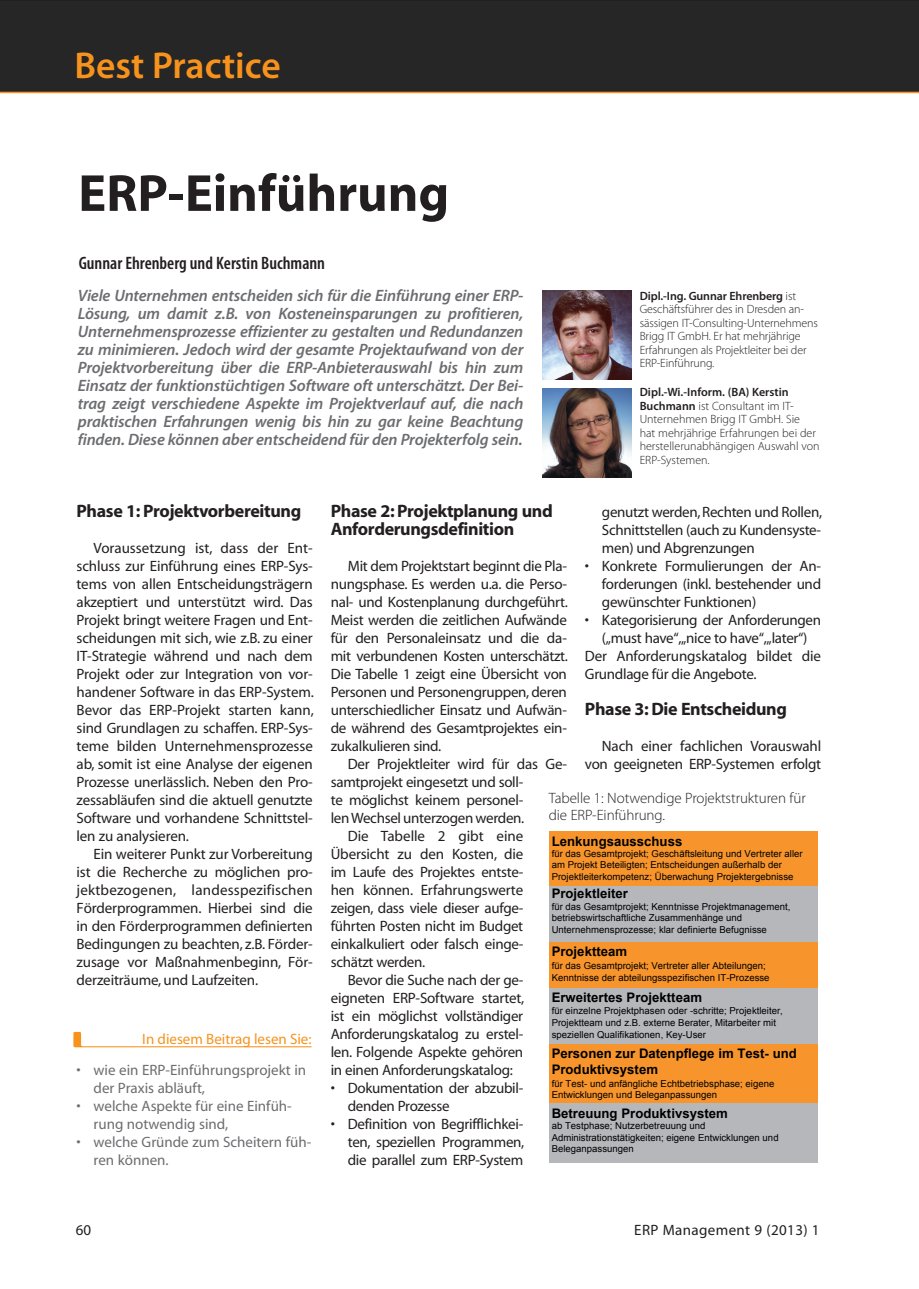
<style>
.page{position:relative;width:919px;height:1289px;background:#fff}
.page>*{position:absolute;margin:0;border:0;box-sizing:border-box;transform-origin:0 0}
.Titel{font:700 52.5px "Myriad";color:#231f20}
.t1{font:600 37.5px "Myriad Pro";color:#f7931d}
.Subhead{font:700 18px/18px "Myriad";letter-spacing:-.02em;color:#231f20}
.Autoren{font:600 condensed 18px "Myriad Pro";color:#231f20}
.Abstract{font:italic 600 16.5px/18px "Myriad Pro";letter-spacing:-.01em;color:#6c6d70;text-align:justify}
.aufzählung-punkt{font:15px/18px "Myriad";letter-spacing:-.02em;color:#231f20;text-align:justify}
.Aufzählung-Kasten{font:15px/18px "Myriad";color:#6c6d70}
.bildtitel-unten{font:300 15px/17.2px "Myriad Pro";letter-spacing:-.005em;color:#231f20}
.normal_ohne_einrücku{font:15px/18px "Myriad";letter-spacing:-.01em;color:#231f20}
.t2{font:15px "Myriad Pro";color:#f7931d}
.aufzählung-punkt-2{font:15px "Myriad";letter-spacing:.025em;color:#231f20}
.t3{font:700 13.2px/15.9px "Arial";color:#000}
.Lebenslauf{font:300 12px/13.5px "Myriad Pro";letter-spacing:-.01em;color:#231f20}
.t4{font:9.6px/11.6px "Arial";color:#000}
.s1{font-weight:600}
</style>
<div class="page">
<div style="left:0;top:0;width:918px;height:92px;background:#262626"></div>
<hr style="left:0;top:92px;width:918px;height:1px;background:#f7931d">
<img style="left:542px;top:388px;width:89px;height:89px">
<img style="left:542px;top:290px;width:89px;height:89px">
<svg style="left:73px;top:1031px;width:238px;height:16px"></svg>
<div style="left:549px;top:884px;width:269px;height:58px;background:#b5b7bb"></div>
<div style="left:549px;top:942px;width:269px;height:45px;background:#f7952c"></div>
<div style="left:549px;top:987px;width:269px;height:57px;background:#b5b7bb"></div>
<div style="left:549px;top:831px;width:269px;height:54px;background:#f7952c"></div>
<div style="left:549px;top:1044px;width:269px;height:59px;background:#f7952c"></div>
<div style="left:549px;top:1103px;width:269px;height:60px;background:#b5b7bb"></div>
<h2 class="t1" style="left:74px;top:42px;width:208px">Best Practice</h2>
<p class="Titel" style="left:78px;top:166px;width:372px">ERP-Einführung</p>
<p class="Autoren" style="left:79px;top:253px;width:248px">Gunnar Ehrenberg und Kerstin Buchmann</p>
<p class="Abstract" style="left:78px;top:286px;width:447px">Viele Unternehmen entscheiden sich für die Einführung einer ERP-Lösung, um damit z.B. von Kosteneinsparungen zu profitieren, Unternehmensprozesse effizienter zu gestalten und Redundanzen zu minimieren. Jedoch wird der gesamte Projektaufwand von der Projektvorbereitung über die ERP-Anbieterauswahl bis hin zum Einsatz der funktionstüchtigen Software oft unterschätzt. Der Bei&shy;trag zeigt verschiedene Aspekte im Projektverlauf auf, die nach praktischen Erfahrungen wenig bis hin zu gar keine Beachtung finden. Diese können aber entscheidend für den Projekterfolg sein.</p>
<p class="Lebenslauf" style="left:639px;top:289px;width:180px"><span class="s1">Dipl.-Ing. Gunnar Ehrenberg</span> ist Geschäftsführer des in Dresden an&shy;sässigen IT-Consulting-Unternehmens Brigg IT GmbH. Er hat mehrjährige Erfahrungen als Projektleiter bei der ERP-Einführung.</p>
<p class="Lebenslauf" style="left:639px;top:386px;width:181px"><span class="s1">Dipl.-Wi.-Inform. (BA) Kerstin<br>Buchmann</span> ist Consultant im IT-<br>Unternehmen Brigg IT GmbH. Sie<br>hat mehrjährige Erfahrungen bei der herstellerunabhängigen Auswahl von<br>ERP-Systemen.</p>
<p class="Subhead" style="left:77px;top:502px;width:226px">Phase 1: Projektvorbereitung</p>
<p class="aufzählung-punkt" style="left:77px;top:539px;width:239px;text-indent:17px">Voraussetzung ist, dass der Ent&shy;schluss zur Einführung eines ERP-Sys&shy;tems von allen Entscheidungsträgern akzeptiert und unterstützt wird. Das Projekt bringt weitere Fragen und Ent&shy;scheidungen mit sich, wie z.B. zu einer IT-Strategie während und nach dem Projekt oder zur Integration von vor&shy;handener Software in das ERP-System.<br>Bevor das ERP-Projekt starten kann, sind Grundlagen zu schaffen. ERP-Sys&shy;teme bilden Unternehmensprozesse ab, somit ist eine Analyse der eigenen Prozesse unerlässlich. Neben den Pro&shy;zessabläufen sind die aktuell genutzte Software und vorhandene Schnittstel&shy;len zu analysieren.</p>
<p class="aufzählung-punkt" style="left:77px;top:845px;width:238px;text-indent:17px">Ein weiterer Punkt zur Vorbereitung ist die Recherche zu möglichen pro&shy;jektbezogenen, landesspezifischen Förderprogrammen. Hierbei sind die in den Förderprogrammen definierten Bedingungen zu beachten, z.B. Förder&shy;zusage vor Maßnahmenbeginn, För&shy;derzeiträume, und Laufzeiten.</p>
<p class="t2" style="left:142px;top:1029px;width:171px">In diesem Beitrag lesen Sie:</p>
<p class="Aufzählung-Kasten" style="left:94px;top:1061px;width:214px;text-indent:-17px">• wie ein ERP-Einführungsprojekt in der Praxis abläuft,</p>
<p class="Aufzählung-Kasten" style="left:94px;top:1097px;width:200px;text-indent:-17px">• welche Aspekte für eine Einfüh&shy;rung notwendig sind,</p>
<p class="Aufzählung-Kasten" style="left:94px;top:1133px;width:219px;text-indent:-17px">• welche Gründe zum Scheitern füh&shy;ren können.</p>
<p class="Subhead" style="left:331px;top:502px;width:223px">Phase 2: Projektplanung und<br>Anforderungsdefinition</p>
<p class="aufzählung-punkt" style="left:331px;top:557px;width:239px;text-indent:17px">Mit dem Projektstart beginnt die Pla&shy;nungsphase. Es werden u.a. die Perso&shy;nal- und Kostenplanung durchgeführt.<br>Meist werden die zeitlichen Aufwände für den Personaleinsatz und die da&shy;mit verbundenen Kosten unterschätzt.<br>Die Tabelle 1 zeigt eine Übersicht von Personen und Personengruppen, deren unterschiedlicher Einsatz und Aufwän&shy;de während des Gesamtprojektes ein&shy;zukalkulieren sind.</p>
<p class="aufzählung-punkt" style="left:331px;top:755px;width:238px;text-align:left;text-indent:17px">Der Projektleiter wird für das Ge&shy;samtprojekt eingesetzt und soll-<br>te möglichst keinem personel-<br>len Wechsel unterzogen werden.</p>
<p class="aufzählung-punkt" style="left:331px;top:827px;width:194px;text-indent:17px">Die Tabelle 2 gibt eine Übersicht zu den Kosten, die im Laufe des Projektes entste&shy;hen können. Erfahrungswerte zeigen, dass viele dieser aufge&shy;führten Posten nicht im Budget einkalkuliert oder falsch einge&shy;schätzt werden.</p>
<p class="aufzählung-punkt" style="left:331px;top:971px;width:195px;text-indent:17px">Bevor die Suche nach der ge&shy;eigneten ERP-Software startet, ist ein möglichst vollständiger Anforderungskatalog zu erstel&shy;len. Folgende Aspekte gehören in einen Anforderungskatalog:</p>
<p class="aufzählung-punkt" style="left:348px;top:1079px;width:177px;text-indent:-17px">• Dokumentation der abzubil&shy;denden Prozesse</p>
<p class="aufzählung-punkt" style="left:348px;top:1115px;width:178px;text-indent:-17px">• Definition von Begrifflichkei&shy;ten, speziellen Programmen, die parallel zum ERP-System</p>
<p class="aufzählung-punkt" style="left:602px;top:503px;width:222px">genutzt werden, Rechten und Rollen, Schnittstellen (auch zu Kundensyste&shy;men) und Abgrenzungen</p>
<p class="aufzählung-punkt" style="left:602px;top:557px;width:221px;text-indent:-17px">• Konkrete Formulierungen der An&shy;forderungen (inkl. bestehender und gewünschter Funktionen)</p>
<p class="aufzählung-punkt" style="left:585px;top:611px;width:238px;text-align:center">• Kategorisierung der Anforderungen („must have“,„nice to have“,„later“)</p>
<p class="normal_ohne_einrücku" style="left:585px;top:647px;width:237px">Der Anforderungskatalog bildet die<br>Grundlage für die Angebote.</p>
<p class="Subhead" style="left:585px;top:700px;width:203px">Phase 3: Die Entscheidung</p>
<p class="aufzählung-punkt" style="left:585px;top:737px;width:238px;text-align:right">Nach einer fachlichen Vorauswahl von geeigneten ERP-Systemen erfolgt</p>
<p class="bildtitel-unten" style="left:549px;top:789px;width:258px">Tabelle 1: Notwendige Projektstrukturen für die ERP-Einführung.</p>
<p class="t3" style="left:551px;top:833px;width:132px">Lenkungsausschuss</p>
<p class="t4" style="left:551px;top:847px;width:252px">für das Gesamtprojekt; Geschäftsleitung und Vertreter aller am Projekt Beteiligten; Entscheidungen außerhalb der<br>Projektleiterkompetenz; Überwachung Projektergebnisse</p>
<p class="t3" style="left:551px;top:886px;width:78px">Projektleiter</p>
<p class="t4" style="left:551px;top:900px;width:240px">für das Gesamtprojekt; Kenntnisse Projektmanagement, betriebswirtschaftliche Zusammenhänge und<br>Unternehmensprozesse; klar definierte Befugnisse</p>
<p class="t4" style="left:551px;top:960px;width:219px">für das Gesamtprojekt; Vertreter aller Abteilungen;<br>Kenntnisse der abteilungsspezifischen IT-Prozesse</p>
<p class="t4" style="left:551px;top:1005px;width:233px">für einzelne Projektphasen oder -schritte; Projektleiter,<br>Projektteam und z.B. externe Berater, Mitarbeiter mit speziellen Qualifikationen, Key-User</p>
<p class="t3" style="left:551px;top:944px;width:77px">Projektteam</p>
<p class="t3" style="left:551px;top:990px;width:152px">Erweitertes Projektteam</p>
<p class="t3" style="left:551px;top:1046px;width:247px">Personen zur Datenpflege im Test- und<br>Produktivsystem</p>
<p class="t3" style="left:551px;top:1105px;width:178px">Betreuung Produktivsystem</p>
<p class="t4" style="left:551px;top:1077px;width:224px">für Test- und anfängliche Echtbetriebsphase; eigene<br>Entwicklungen und Beleganpassungen</p>
<p class="t4" style="left:551px;top:1120px;width:228px">ab Testphase; Nutzerbetreuung und<br>Administrationstätigkeiten; eigene Entwicklungen und<br>Beleganpassungen</p>
<p class="aufzählung-punkt" style="left:76px;top:1221px;width:17px">60</p>
<p class="aufzählung-punkt-2" style="left:634px;top:1222px;width:187px">ERP Management 9 (2013) 1</p>
</div>
